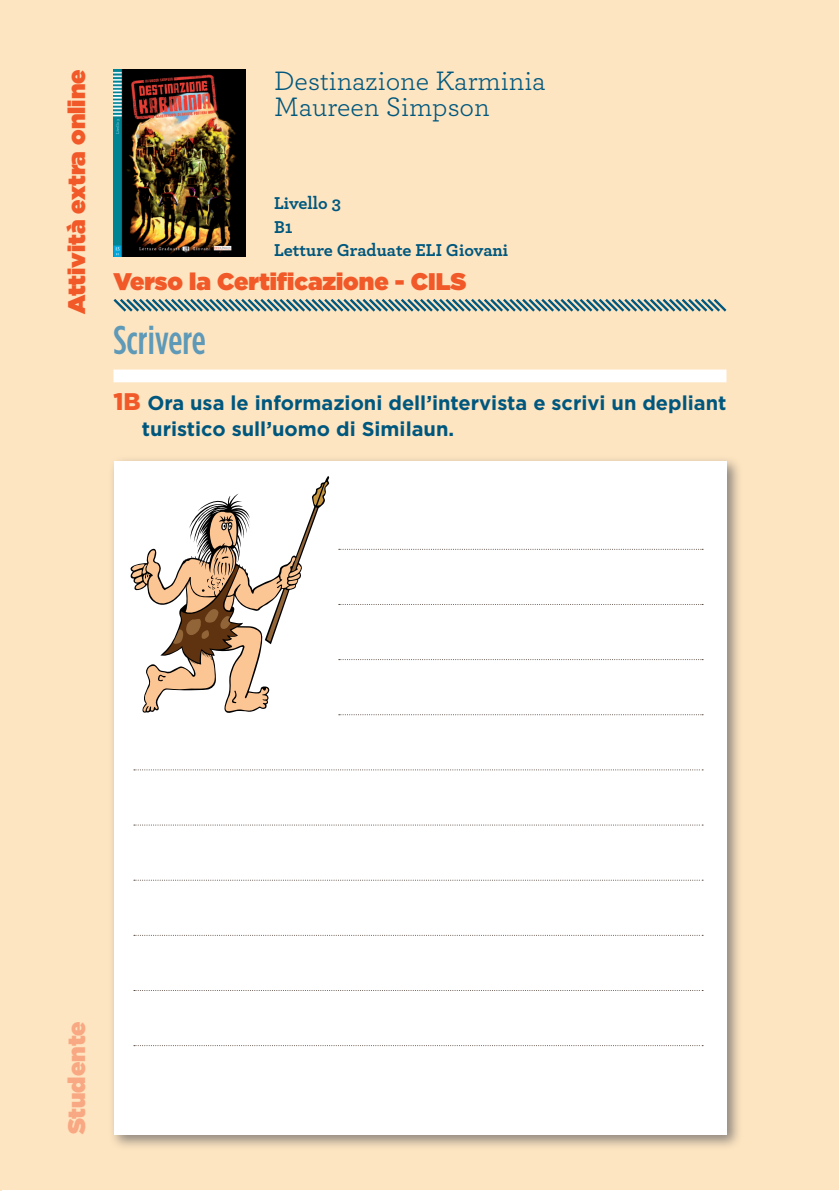
<style>
.page{position:relative;width:840px;height:1191px;background:#fff}
.page>*{position:absolute;margin:0;border:0;box-sizing:border-box;transform-origin:0 0}
.t1{font:500 condensed 40px "Gotham HTF";color:#5e99b8}
.t2{font:28px/25.6px "Archer";color:#00577e}
.t3{font:900 24px "Gotham HTF";color:#f15929}
.t4{font:900 24px "Gotham HTF";color:#f8a983}
.t5{font:700 20px/26px "Gotham HTF";color:#00577e}
.t6{font:700 18px/23.6px "Archer";color:#00577e}
.s1{font-weight:900;font-size:24px;color:#f15929}
</style>
<div class="page">
<hr style="left:0;top:1px;width:1px;height:1190px;background:#fee5c1">
<div style="left:0;top:0;width:838px;height:1189px;background:#fee5c1"></div>
<img style="left:113px;top:69px;width:132px;height:187px">
<svg style="left:113px;top:299px;width:614px;height:13px"></svg>
<div style="left:108px;top:455px;width:634px;height:696px;background:#696768;opacity:.75"></div>
<div style="left:113px;top:461px;width:613px;height:673px;background:#fff"></div>
<svg style="left:132px;top:482px;width:195px;height:230px"></svg>
<svg style="left:338px;top:549px;width:364px;height:1px"></svg>
<svg style="left:338px;top:659px;width:364px;height:1px"></svg>
<svg style="left:338px;top:714px;width:364px;height:1px"></svg>
<svg style="left:134px;top:769px;width:568px;height:1px"></svg>
<svg style="left:134px;top:824px;width:568px;height:1px"></svg>
<svg style="left:134px;top:879px;width:566px;height:1px"></svg>
<svg style="left:134px;top:935px;width:568px;height:1px"></svg>
<svg style="left:134px;top:990px;width:568px;height:1px"></svg>
<svg style="left:134px;top:1045px;width:568px;height:1px"></svg>
<svg style="left:338px;top:604px;width:364px;height:1px"></svg>
<div style="left:113px;top:369px;width:613px;height:13px;background:#fff"></div>
<p class="t3" style="left:63px;top:314px;width:246px;rotate:-90deg">Attività extra online</p>
<h2 class="t2" style="left:274px;top:67px;width:273px">Destinazione Karminia<br>Maureen Simpson</h2>
<p class="t6" style="left:274px;top:190px;width:236px">Livello 3<br>B1<br>Letture Graduate ELI Giovani</p>
<p class="t3" style="left:113px;top:268px;width:354px">Verso la Certificazione - CILS</p>
<h1 class="t1" style="left:113px;top:318px;width:94px">Scrivere</h1>
<p class="t5" style="left:142px;top:390px;width:585px;text-indent:-28px"><span class="s1">1B</span> Ora usa le informazioni dell’intervista e scrivi un depliant turistico sull’uomo di Similaun.</p>
<p class="t4" style="left:63px;top:1134px;width:114px;rotate:-90deg">Studente</p>
</div>
